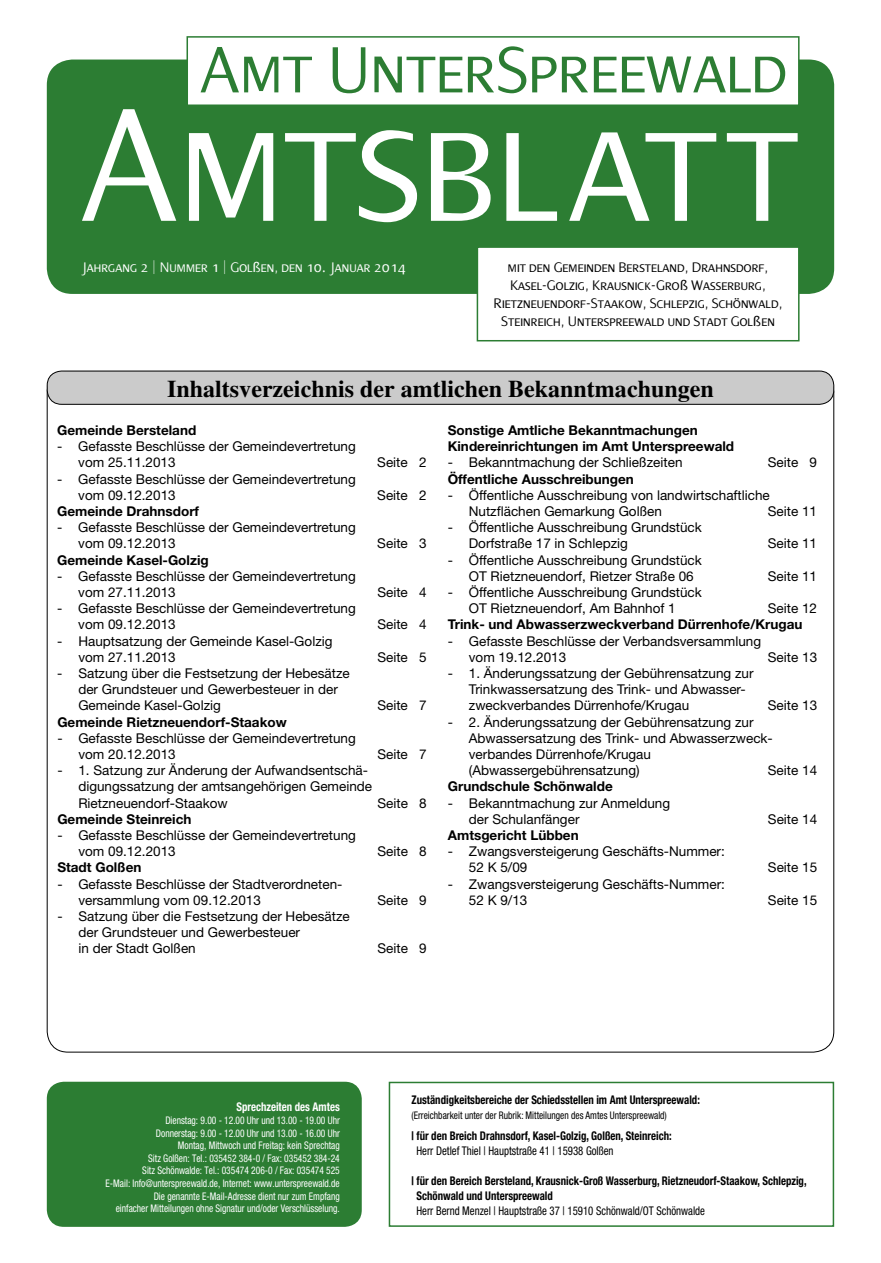
<style>
.page{position:relative;width:881px;height:1263px;background:#fff}
.page>*{position:absolute;margin:0;border:0;box-sizing:border-box;transform-origin:0 0}
.t1{font:173.25px "Dialog Light Small Caps";color:#fff}
.t2{font:70.5px "Dialog Light Small Caps";color:#2c7d33}
.t3{font:700 24px "Times LT";color:#000}
.t4{font:15px/18px "Dialog Light Small Caps";color:#000;text-align:center}
.t5{font:15px "Dialog Light Small Caps";color:#fff}
.t6{font:13.5px/16.2px "Helvetica Neue LT";color:#000}
.t7{font:700 13.5px/16.2px "Helvetica Neue LT";color:#000}
.t8{font:700 condensed 12px/15px "Helvetica Neue LT";color:#000;scale:.9 1}
.t9{font:condensed 12px "Helvetica Neue LT";color:#000;scale:.9 1}
.t10{font:700 condensed 12px "Helvetica Neue LT";color:#fff;scale:.9 1}
.t11{font:condensed 10.5px/12.6px "Helvetica Neue LT";color:#fff;text-align:right;scale:.9 1}
.t12{font:condensed 10.5px "Helvetica Neue LT";color:#000;scale:.9 1}
</style>
<div class="page">
<div style="left:47px;top:60px;width:786px;height:234px;background:#2c7d33;border-radius:26px"></div>
<div style="left:187px;top:37px;width:611px;height:68px;background:#fff"></div>
<div style="left:186px;top:36px;width:613px;height:70px;border:2px solid #2c7d33"></div>
<div style="left:477px;top:247px;width:321px;height:94px;background:#fff"></div>
<div style="left:476px;top:246px;width:323px;height:95px;border:2px solid #2c7d33"></div>
<div style="left:388px;top:1082px;width:445px;height:145px;border:2px solid #2c7d33"></div>
<div style="left:47px;top:1082px;width:314px;height:145px;background:#2c7d33;border-radius:17px"></div>
<div style="left:47px;top:371px;width:786px;height:33px;background:#cbcbcb;border-radius:15px"></div>
<div style="left:47px;top:371px;width:786px;height:34px;border:1px solid #000;border-radius:15px"></div>
<h2 class="t2" style="left:199px;top:31px;width:589px">Amt UnterSpreewald</h2>
<h1 class="t1" style="left:79px;top:71px;width:721px">Amtsblatt</h1>
<p class="t5" style="left:81px;top:259px;width:326px">Jahrgang 2 | Nummer 1 | Golßen, den 10. Januar 2014</p>
<p class="t4" style="left:493px;top:258px;width:290px">mit den Gemeinden Bersteland, Drahnsdorf, Kasel-Golzig, Krausnick-Groß Wasserburg, Rietzneuendorf-Staakow, Schlepzig, Schönwald, Steinreich, Unterspreewald und Stadt Golßen</p>
<h3 class="t3" style="left:167px;top:375px;width:548px">Inhaltsverzeichnis der amtlichen Bekanntmachungen</h3>
<p class="t7" style="left:57px;top:422px;width:140px">Gemeinde Bersteland</p>
<p class="t6" style="left:78px;top:438px;width:279px;text-indent:-21px">- Gefasste Beschlüsse der Gemeindevertretung vom 25.11.2013</p>
<p class="t7" style="left:447px;top:422px;width:288px">Sonstige Amtliche Bekanntmachungen<br>Kindereinrichtungen im Amt Unterspreewald</p>
<p class="t6" style="left:447px;top:454px;width:236px">- Bekanntmachung der Schließzeiten</p>
<p class="t6" style="left:767px;top:454px;width:51px">Seite 9</p>
<p class="t7" style="left:447px;top:470px;width:187px">Öffentliche Ausschreibungen</p>
<p class="t6" style="left:468px;top:487px;width:302px;text-indent:-21px">- Öffentliche Ausschreibung von landwirtschaftliche<br>Nutzflächen Gemarkung Golßen</p>
<p class="t6" style="left:377px;top:454px;width:51px">Seite 2</p>
<p class="t6" style="left:78px;top:470px;width:279px;text-indent:-21px">- Gefasste Beschlüsse der Gemeindevertretung vom 09.12.2013</p>
<p class="t6" style="left:377px;top:487px;width:51px">Seite 2</p>
<p class="t6" style="left:767px;top:503px;width:51px">Seite 11</p>
<p class="t7" style="left:57px;top:503px;width:143px">Gemeinde Drahnsdorf</p>
<p class="t6" style="left:78px;top:519px;width:279px;text-indent:-21px">- Gefasste Beschlüsse der Gemeindevertretung vom 09.12.2013</p>
<p class="t6" style="left:468px;top:519px;width:234px;text-indent:-21px">- Öffentliche Ausschreibung Grundstück<br>Dorfstraße 17 in Schlepzig</p>
<p class="t6" style="left:767px;top:535px;width:51px">Seite 11</p>
<p class="t6" style="left:377px;top:535px;width:51px">Seite 3</p>
<p class="t6" style="left:468px;top:551px;width:234px;text-indent:-21px">- Öffentliche Ausschreibung Grundstück<br>OT Rietzneuendorf, Rietzer Straße 06</p>
<p class="t7" style="left:57px;top:551px;width:153px">Gemeinde Kasel-Golzig</p>
<p class="t6" style="left:78px;top:568px;width:279px;text-indent:-21px">- Gefasste Beschlüsse der Gemeindevertretung vom 27.11.2013</p>
<p class="t6" style="left:767px;top:568px;width:51px">Seite 11</p>
<p class="t6" style="left:447px;top:584px;width:255px;text-align:center">- Öffentliche Ausschreibung Grundstück<br>OT Rietzneuendorf, Am Bahnhof 1</p>
<p class="t6" style="left:377px;top:584px;width:51px">Seite 4</p>
<p class="t6" style="left:767px;top:600px;width:51px">Seite 12</p>
<p class="t7" style="left:447px;top:616px;width:356px">Trink- und Abwasserzweckverband Dürrenhofe/Krugau</p>
<p class="t6" style="left:468px;top:632px;width:294px;text-indent:-21px">- Gefasste Beschlüsse der Verbandsversammlung vom 19.12.2013</p>
<p class="t6" style="left:78px;top:600px;width:279px;text-indent:-21px">- Gefasste Beschlüsse der Gemeindevertretung vom 09.12.2013</p>
<p class="t6" style="left:377px;top:616px;width:51px">Seite 4</p>
<p class="t6" style="left:78px;top:632px;width:256px;text-indent:-21px">- Hauptsatzung der Gemeinde Kasel-Golzig vom 27.11.2013</p>
<p class="t6" style="left:767px;top:649px;width:51px">Seite 13</p>
<p class="t6" style="left:377px;top:649px;width:51px">Seite 5</p>
<p class="t6" style="left:78px;top:665px;width:273px;text-indent:-21px">- Satzung über die Festsetzung der Hebesätze der Grundsteuer und Gewerbesteuer in der<br>Gemeinde Kasel-Golzig</p>
<p class="t7" style="left:57px;top:713px;width:231px">Gemeinde Rietzneuendorf-Staakow</p>
<p class="t6" style="left:78px;top:730px;width:279px;text-indent:-21px">- Gefasste Beschlüsse der Gemeindevertretung vom 20.12.2013</p>
<p class="t6" style="left:377px;top:697px;width:51px">Seite 7</p>
<p class="t6" style="left:377px;top:746px;width:51px">Seite 7</p>
<p class="t6" style="left:78px;top:762px;width:295px;text-indent:-21px">- 1. Satzung zur Änderung der Aufwandsentschä&shy;digungssatzung der amtsangehörigen Gemeinde<br>Rietzneuendorf-Staakow</p>
<p class="t6" style="left:377px;top:794px;width:51px">Seite 8</p>
<p class="t7" style="left:57px;top:810px;width:135px">Gemeinde Steinreich</p>
<p class="t6" style="left:78px;top:827px;width:279px;text-indent:-21px">- Gefasste Beschlüsse der Gemeindevertretung vom 09.12.2013</p>
<p class="t7" style="left:57px;top:859px;width:85px">Stadt Golßen</p>
<p class="t6" style="left:78px;top:875px;width:265px;text-indent:-21px">- Gefasste Beschlüsse der Stadtverordneten&shy;versammlung vom 09.12.2013</p>
<p class="t6" style="left:78px;top:908px;width:273px;text-indent:-21px">- Satzung über die Festsetzung der Hebesätze der Grundsteuer und Gewerbesteuer<br>in der Stadt Golßen</p>
<p class="t6" style="left:377px;top:843px;width:51px">Seite 8</p>
<p class="t6" style="left:377px;top:892px;width:51px">Seite 9</p>
<p class="t6" style="left:377px;top:940px;width:51px">Seite 9</p>
<p class="t6" style="left:468px;top:665px;width:286px;text-indent:-21px">- 1. Änderungssatzung der Gebührensatzung zur<br>Trinkwassersatzung des Trink- und Abwasser&shy;zweckverbandes Dürrenhofe/Krugau</p>
<p class="t6" style="left:767px;top:697px;width:51px">Seite 13</p>
<p class="t6" style="left:468px;top:713px;width:305px;text-indent:-21px">- 2. Änderungssatzung der Gebührensatzung zur Abwassersatzung des Trink- und Abwasserzweck&shy;verbandes Dürrenhofe/Krugau (Abwassergebührensatzung)</p>
<p class="t6" style="left:767px;top:762px;width:51px">Seite 14</p>
<p class="t7" style="left:447px;top:778px;width:166px">Grundschule Schönwalde</p>
<p class="t6" style="left:468px;top:794px;width:203px;text-indent:-21px">- Bekanntmachung zur Anmeldung der Schulanfänger</p>
<p class="t7" style="left:447px;top:827px;width:132px">Amtsgericht Lübben</p>
<p class="t6" style="left:468px;top:843px;width:257px;text-indent:-21px">- Zwangsversteigerung Geschäfts-Nummer:<br>52 K 5/09</p>
<p class="t6" style="left:468px;top:875px;width:257px;text-indent:-21px">- Zwangsversteigerung Geschäfts-Nummer:<br>52 K 9/13</p>
<p class="t6" style="left:767px;top:811px;width:51px">Seite 14</p>
<p class="t6" style="left:767px;top:859px;width:51px">Seite 15</p>
<p class="t6" style="left:767px;top:892px;width:51px">Seite 15</p>
<p class="t10" style="left:236px;top:1100px;width:116px">Sprechzeiten des Amtes</p>
<p class="t11" style="left:105px;top:1114px;width:262px">Dienstag: 9.00 - 12.00 Uhr und 13.00 - 19.00 Uhr<br>Donnerstag: 9.00 - 12.00 Uhr und 13.00 - 16.00 Uhr<br>Montag, Mittwoch und Freitag: kein Sprechtag<br>Sitz Golßen: Tel.: 035452 384-0 / Fax: 035452 384-24<br>Sitz Schönwalde: Tel.: 035474 206-0 / Fax: 035474 525<br>E-Mail: Info@unterspreewald.de, Internet: www.unterspreewald.de Die genannte E-Mail-Adresse dient nur zum Empfang<br>einfacher Mitteilungen ohne Signatur und/oder Verschlüsselung.</p>
<p class="t8" style="left:411px;top:1092px;width:322px">Zuständigkeitsbereiche der Schiedsstellen im Amt Unterspreewald:</p>
<p class="t12" style="left:411px;top:1109px;width:285px">(Erreichbarkeit unter der Rubrik: Mitteilungen des Amtes Unterspreewald)</p>
<p class="t8" style="left:411px;top:1128px;width:290px">| für den Breich Drahnsdorf, Kasel-Golzig, Golßen, Steinreich:</p>
<p class="t9" style="left:416px;top:1144px;width:220px">Herr Detlef Thiel | Hauptstraße 41 | 15938 Golßen</p>
<p class="t8" style="left:416px;top:1173px;width:435px;text-indent:-5px">| für den Bereich Bersteland, Krausnick-Groß Wasserburg, Rietzneudorf-Staakow, Schlepzig,<br>Schönwald und Unterspreewald</p>
<p class="t9" style="left:416px;top:1204px;width:322px">Herr Bernd Menzel | Hauptstraße 37 | 15910 Schönwald/OT Schönwalde</p>
</div>
